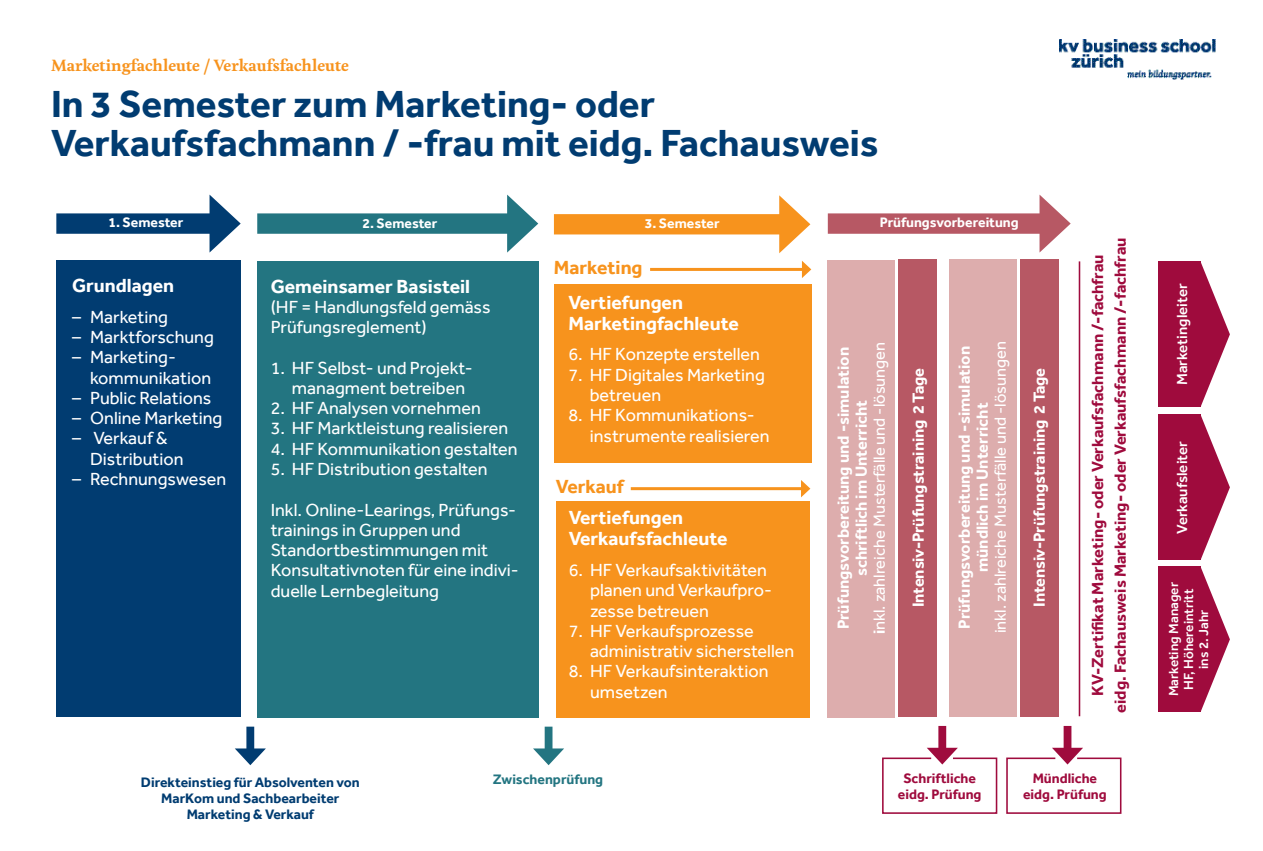
<style>
.page{position:relative;width:1263px;height:851px;background:#fff}
.page>*{position:absolute;margin:0;border:0;box-sizing:border-box;transform-origin:0 0}
.t1{font:700 38.7px/39px "Effra";color:#013c71}
.t2{font:700 19.5px/21px "Effra";color:#fff}
.t3{font:700 19.5px "Effra";color:#f7931d}
.t4{font:18px/20.2px "Effra";color:#fff}
.t5{font:700 16.5px/18px "Effra";color:#fff;text-align:center}
.t6{font:700 16.5px/22.5px "Effra";color:#9f0b3d;text-align:center}
.t7{font:16.5px "Effra";color:#fff}
.t8{font:700 15.3px "Feijoa";color:#f7931d}
.t9{font:500 15px "Effra";color:#fff}
.t10{font:700 14.1px/15.6px "Effra";color:#013c71;text-align:center}
.t11{font:700 14.1px "Effra";color:#fff}
.t12{font:700 14.1px/15.6px "Effra";color:#9f0b3d;text-align:center}
.t13{font:700 14.1px "Effra";color:#237581}
.t14{font:500 13.5px/15px "Effra";color:#fff;text-align:center}
.s1{font-weight:400}
</style>
<div class="page">
<div style="left:257px;top:213px;width:262px;height:21px;background:#237581"></div>
<svg style="left:507px;top:194px;width:31px;height:58px"></svg>
<div style="left:56px;top:213px;width:165px;height:21px;background:#013c71"></div>
<svg style="left:210px;top:195px;width:31px;height:57px"></svg>
<div style="left:246px;top:726px;width:8px;height:28px;background:#013c71"></div>
<svg style="left:235px;top:748px;width:31px;height:17px"></svg>
<div style="left:545px;top:726px;width:7px;height:28px;background:#237581"></div>
<svg style="left:533px;top:748px;width:31px;height:17px"></svg>
<div style="left:554px;top:214px;width:237px;height:20px;background:#f7931d"></div>
<svg style="left:779px;top:195px;width:31px;height:58px"></svg>
<hr style="left:650px;top:268px;width:155px;height:3px;background:#f7931d">
<svg style="left:802px;top:261px;width:9px;height:17px"></svg>
<hr style="left:631px;top:487px;width:173px;height:3px;background:#f7931d">
<svg style="left:801px;top:480px;width:9px;height:17px"></svg>
<div style="left:828px;top:213px;width:223px;height:21px;background:#b75864"></div>
<svg style="left:1039px;top:194px;width:32px;height:58px"></svg>
<div style="left:56px;top:261px;width:185px;height:456px;background:#013c71"></div>
<div style="left:257px;top:261px;width:281px;height:456px;background:#237581"></div>
<div style="left:554px;top:284px;width:257px;height:178px;background:#f7931d"></div>
<div style="left:556px;top:501px;width:254px;height:216px;background:#f7931d"></div>
<hr style="left:1079px;top:261px;width:1px;height:455px;background:#9f0b3d">
<div style="left:828px;top:261px;width:67px;height:456px;background:#ddadad"></div>
<div style="left:949px;top:260px;width:67px;height:456px;background:#ddadad"></div>
<div style="left:899px;top:260px;width:38px;height:456px;background:#b75864"></div>
<div style="left:1020px;top:259px;width:38px;height:457px;background:#b75864"></div>
<div style="left:938px;top:725px;width:8px;height:29px;background:#9f0b3d"></div>
<svg style="left:882px;top:747px;width:116px;height:67px"></svg>
<div style="left:1063px;top:725px;width:8px;height:29px;background:#9f0b3d"></div>
<svg style="left:1006px;top:747px;width:116px;height:67px"></svg>
<div style="left:1158px;top:566px;width:43px;height:145px;background:#9f0b3d"></div>
<div style="left:1158px;top:261px;width:43px;height:145px;background:#9f0b3d"></div>
<div style="left:1158px;top:414px;width:43px;height:145px;background:#9f0b3d"></div>
<svg style="left:1201px;top:568px;width:29px;height:143px"></svg>
<svg style="left:1201px;top:263px;width:29px;height:143px"></svg>
<svg style="left:1201px;top:416px;width:29px;height:143px"></svg>
<img style="left:1060px;top:39px;width:155px;height:40px">
<p class="t8" style="left:51px;top:55px;width:299px">Marketingfachleute / Verkaufsfachleute</p>
<h1 class="t1" style="left:51px;top:84px;width:829px">In 3 Semester zum Marketing- oder<br>Verkaufsfachmann / -frau mit eidg. Fachausweis</h1>
<p class="t11" style="left:108px;top:214px;width:76px">1. Semester</p>
<p class="t11" style="left:362px;top:215px;width:76px">2. Semester</p>
<p class="t11" style="left:645px;top:215px;width:76px">3. Semester</p>
<p class="t11" style="left:880px;top:214px;width:140px">Prüfungsvorbereitung</p>
<p class="t2" style="left:72px;top:274px;width:103px">Grundlagen</p>
<p class="t4" style="left:72px;top:306px;width:97px">– Marketing</p>
<p class="t4" style="left:72px;top:326px;width:143px">– Marktforschung</p>
<p class="t4" style="left:90px;top:347px;width:123px;text-indent:-18px">– Marketing&shy;kommunikation</p>
<p class="t4" style="left:72px;top:387px;width:141px">– Public Relations</p>
<p class="t4" style="left:72px;top:407px;width:152px">– Online Marketing</p>
<p class="t4" style="left:90px;top:428px;width:95px;text-indent:-18px">– Verkauf &amp;<br>Distribution</p>
<p class="t4" style="left:72px;top:468px;width:156px">– Rechnungswesen</p>
<p class="t2" style="left:271px;top:275px;width:201px">Gemeinsamer Basisteil</p>
<p class="t4" style="left:271px;top:296px;width:221px">(HF = Handlungsfeld gemäss<br>Prüfungsreglement)</p>
<p class="t4" style="left:292px;top:357px;width:182px;text-indent:-21px">1. HF Selbst- und Projekt&shy;managment betreiben</p>
<p class="t4" style="left:271px;top:398px;width:212px">2. HF Analysen vornehmen</p>
<p class="t4" style="left:271px;top:418px;width:239px">3. HF Marktleistung realisieren</p>
<p class="t4" style="left:271px;top:438px;width:248px">4. HF Kommunikation gestalten</p>
<p class="t4" style="left:271px;top:458px;width:218px">5. HF Distribution gestalten</p>
<p class="t4" style="left:271px;top:499px;width:250px">Inkl. Online-Learings, Prüfungs&shy;trainings in Gruppen und<br>Standortbestimmungen mit<br>Konsultativnoten für eine indivi&shy;duelle Lernbegleitung</p>
<p class="t3" style="left:554px;top:255px;width:90px">Marketing</p>
<p class="t2" style="left:568px;top:291px;width:172px">Vertiefungen<br>Marketingfachleute</p>
<p class="t4" style="left:568px;top:344px;width:193px">6. HF Konzepte erstellen</p>
<p class="t4" style="left:590px;top:364px;width:177px;text-indent:-21px">7. HF Digitales Marketing betreuen</p>
<p class="t4" style="left:590px;top:404px;width:181px;line-height:21px;text-indent:-21px">8. HF Kommunikations&shy;instrumente realisieren</p>
<p class="t3" style="left:556px;top:474px;width:69px">Verkauf</p>
<p class="t2" style="left:569px;top:507px;width:160px">Vertiefungen<br>Verkaufsfachleute</p>
<p class="t4" style="left:590px;top:559px;width:183px;text-indent:-21px">6. HF Verkaufsaktivitäten planen und Verkaufpro&shy;zesse betreuen</p>
<p class="t4" style="left:590px;top:620px;width:206px;text-indent:-21px">7. HF Verkaufsprozesse administrativ sicherstellen</p>
<p class="t4" style="left:590px;top:660px;width:180px;line-height:21px;text-indent:-21px">8. HF Verkaufsinteraktion umsetzen</p>
<p class="t5" style="left:834px;top:634px;width:294px;rotate:-90deg">Prüfungsvorbereitung und -simulation schriftlich im Unterricht<br>i<span class="s1">nkl. zahlreiche Musterfälle und -lösungen</span></p>
<p class="t5" style="left:955px;top:628px;width:284px;rotate:-90deg">Prüfungsvorbereitung und -simulation mündlich im Unterricht</p>
<p class="t7" style="left:991px;top:633px;width:293px;rotate:-90deg">inkl. zahlreiche Musterfälle und -lösungen</p>
<p class="t5" style="left:909px;top:607px;width:240px;rotate:-90deg">Intensiv-Prüfungstraining 2 Tage</p>
<p class="t5" style="left:1030px;top:606px;width:240px;rotate:-90deg">Intensiv-Prüfungstraining 2 Tage</p>
<p class="t6" style="left:1086px;top:712px;width:476px;rotate:-90deg">KV-Zertifikat Marketing- oder Verkaufsfachmann /-fachfrau eidg. Fachausweis Marketing- oder Verkaufsfachmann /-fachfrau</p>
<p class="t10" style="left:141px;top:774px;width:220px">Direkteinstieg für Absolventen von<br>MarKom und Sachbearbeiter<br>Marketing &amp; Verkauf</p>
<p class="t13" style="left:493px;top:770px;width:112px">Zwischenprüfung</p>
<p class="t12" style="left:898px;top:770px;width:85px">Schriftliche eidg. Prüfung</p>
<p class="t12" style="left:1023px;top:770px;width:85px">Mündliche eidg. Prüfung</p>
<p class="t9" style="left:1173px;top:385px;width:103px;rotate:-90deg">Marketingleiter</p>
<p class="t9" style="left:1173px;top:534px;width:94px;rotate:-90deg">Verkaufsleiter</p>
<p class="t14" style="left:1166px;top:696px;width:116px;rotate:-90deg">Marketing Manager<br>HF, Höhereintritt ins 2. Jahr</p>
</div>
